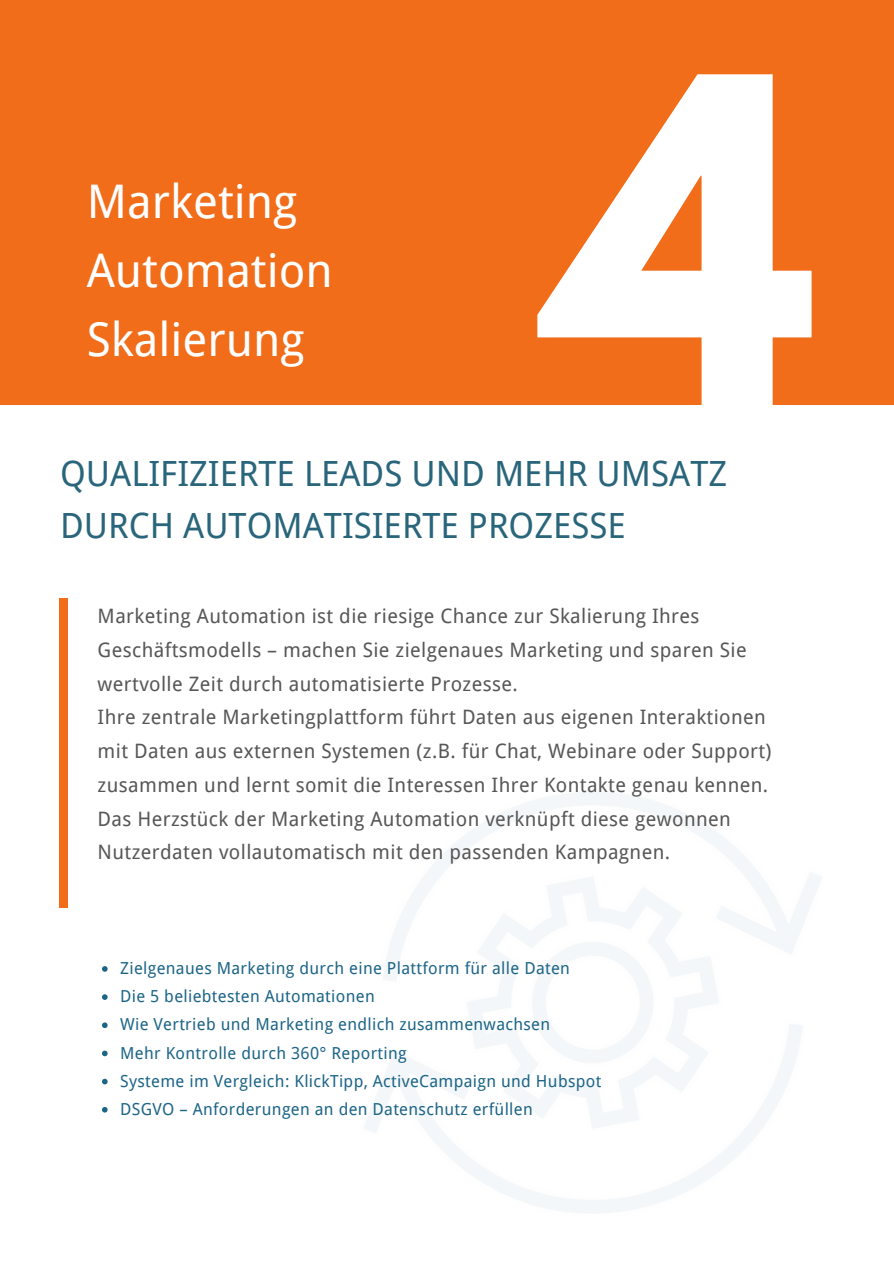
<style>
.page{position:relative;width:894px;height:1264px;background:#fff}
.page>*{position:absolute;margin:0;border:0;box-sizing:border-box;transform-origin:0 0}
.t1{font:700 404.1px "League Spartan";color:#fff}
.t2{font:46.35px/68.7px "Droid Sans";color:#fff}
.t3{font:34.8px/51.8px "Droid Sans";color:#29657b}
.t4{font:19.8px/33.8px "Droid Sans";letter-spacing:.02em;color:#575757}
.t5{font:16.5px/28.2px "Droid Sans";letter-spacing:.02em;color:#1d6587}
</style>
<div class="page">
<div style="left:0;top:0;width:893px;height:404px;background:#f16d1a"></div>
<div style="left:60px;top:598px;width:8px;height:309px;background:#f16d1a"></div>
<svg style="left:102px;top:966px;width:6px;height:5px"></svg>
<svg style="left:102px;top:994px;width:6px;height:5px"></svg>
<svg style="left:102px;top:1022px;width:6px;height:6px"></svg>
<svg style="left:102px;top:1050px;width:6px;height:6px"></svg>
<svg style="left:102px;top:1078px;width:6px;height:6px"></svg>
<svg style="left:102px;top:1107px;width:6px;height:5px"></svg>
<h2 class="t2" style="left:87px;top:168px;width:247px">Marketing<br>Automation<br>Skalierung</h2>
<h1 class="t1" style="left:547px;top:44px;width:271px">4</h1>
<h3 class="t3" style="left:60px;top:448px;width:668px">QUALIFIZIERTE LEADS UND MEHR UMSATZ<br>DURCH AUTOMATISIERTE PROZESSE</h3>
<p class="t4" style="left:98px;top:599px;width:675px">Marketing Automation ist die riesige Chance zur Skalierung Ihres Geschäftsmodells – machen Sie zielgenaues Marketing und sparen Sie wertvolle Zeit durch automatisierte Prozesse.<br>Ihre zentrale Marketingplattform führt Daten aus eigenen Interaktionen mit Daten aus externen Systemen (z.B. für Chat, Webinare oder Support) zusammen und lernt somit die Interessen Ihrer Kontakte genau kennen.<br>Das Herzstück der Marketing Automation verknüpft diese gewonnen Nutzerdaten vollautomatisch mit den passenden Kampagnen.</p>
<p class="t5" style="left:120px;top:954px;width:482px">Zielgenaues Marketing durch eine Plattform für alle Daten<br>Die 5 beliebtesten Automationen<br>Wie Vertrieb und Marketing endlich zusammenwachsen<br>Mehr Kontrolle durch 360° Reporting<br>Systeme im Vergleich: KlickTipp, ActiveCampaign und Hubspot DSGVO – Anforderungen an den Datenschutz erfüllen</p>
</div>
